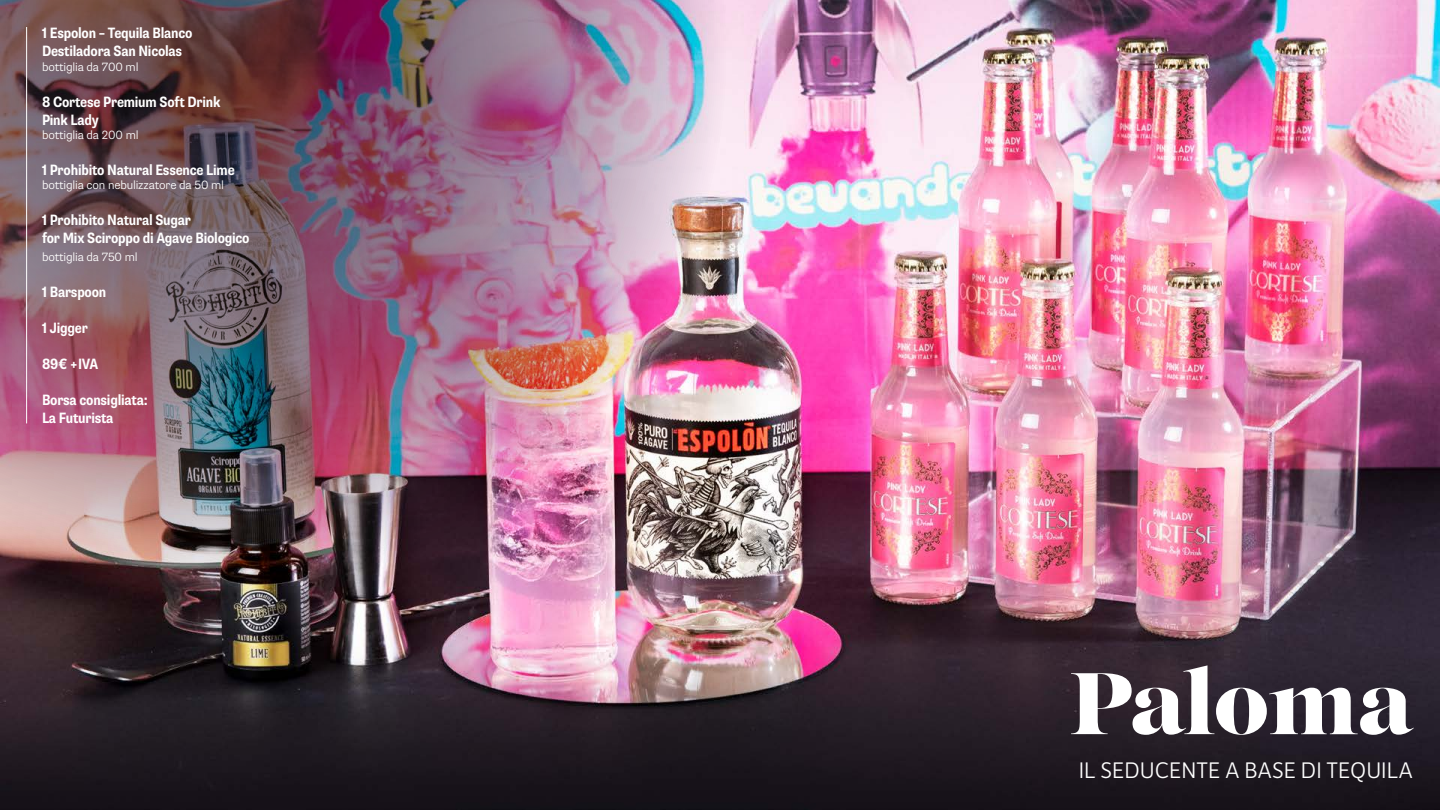
<style>
.page{position:relative;width:1440px;height:810px;background:#fff}
.page>*{position:absolute;margin:0;border:0;box-sizing:border-box;transform-origin:0 0}
.t1{font:87px "Lust";letter-spacing:-.02em;color:#fff}
.t2{font:300 24px "Depot New";color:#fff}
.t3{font:700 condensed 15px/18px "Supria Sans";letter-spacing:-.015em;color:#fff}
.t4{font:300 12px "Supria Sans";letter-spacing:-.015em;color:#fff}
</style>
<div class="page">
<img style="left:0;top:0;width:1440px;height:810px">
<img style="left:0;top:0;width:734px;height:606px">
<hr style="left:26px;top:27px;width:1px;height:396px;background:#fff">
<p class="t3" style="left:42px;top:24px;width:152px">1 Espolon – Tequila Blanco<br>Destiladora San Nicolas</p>
<p class="t4" style="left:42px;top:59px;width:98px">bottiglia da 700 ml</p>
<p class="t3" style="left:42px;top:93px;width:180px">8 Cortese Premium Soft Drink<br>Pink Lady</p>
<p class="t4" style="left:42px;top:128px;width:98px">bottiglia da 200 ml</p>
<p class="t3" style="left:42px;top:161px;width:194px">1 Prohibito Natural Essence Lime</p>
<p class="t4" style="left:42px;top:178px;width:184px">bottiglia con nebulizzatore da 50 ml</p>
<p class="t3" style="left:42px;top:212px;width:209px">1 Prohibito Natural Sugar<br>for Mix Sciroppo di Agave Biologico</p>
<p class="t4" style="left:42px;top:250px;width:97px">bottiglia da 750 ml</p>
<p class="t3" style="left:42px;top:284px;width:66px">1 Barspoon</p>
<p class="t3" style="left:42px;top:320px;width:47px">1 Jigger</p>
<p class="t3" style="left:42px;top:356px;width:58px">89€ +IVA</p>
<p class="t3" style="left:42px;top:392px;width:107px">Borsa consigliata:<br>La Futurista</p>
<h1 class="t1" style="left:1070px;top:648px;width:344px">Paloma</h1>
<h2 class="t2" style="left:1079px;top:754px;width:336px">IL SEDUCENTE A BASE DI TEQUILA</h2>
</div>
